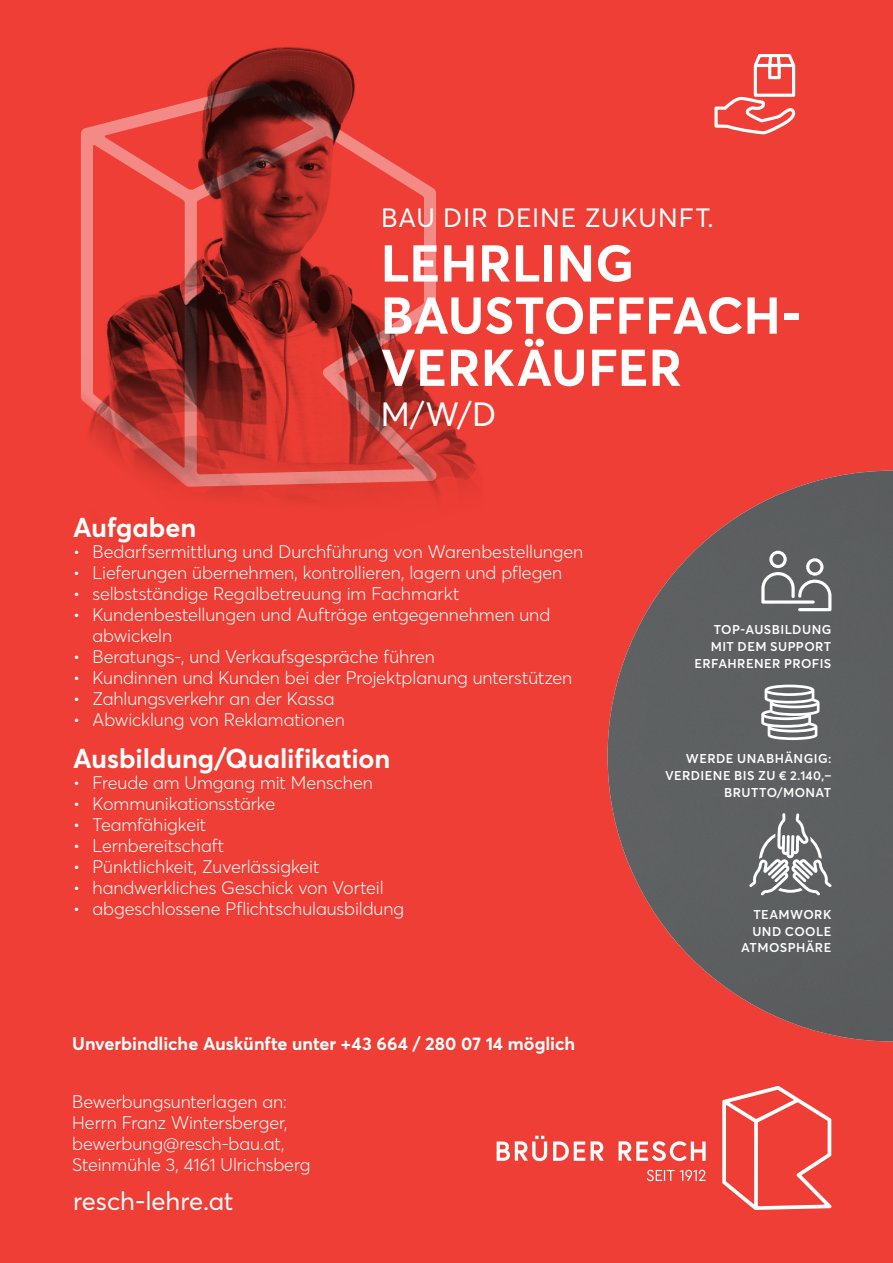
<style>
.page{position:relative;width:893px;height:1263px;background:#ee3e35}
.page>*{position:absolute;margin:0;border:0;box-sizing:border-box;transform-origin:0 0}
.t1{font:700 51px/52.2px "Averta";letter-spacing:.005em;color:#fff}
.t2{font:33.15px "Averta";color:#fff}
.t3{font:700 27px "Averta";color:#fff}
.t4{font:26.1px "Averta";letter-spacing:.035em;color:#fff}
.t5{font:25.5px "Averta CY";letter-spacing:-.005em;color:#fff}
.t6{font:300 18px/21px "Averta";letter-spacing:-.005em;color:#fff}
.t7{font:700 18px "Averta";color:#fff}
.t8{font:600 12.6px/16.8px "Averta";letter-spacing:.03em;color:#fff;text-align:right}
</style>
<div class="page">
<img style="left:81px;top:47px;width:358px;height:456px">
<svg style="left:81px;top:351px;width:170px;height:152px"></svg>
<svg style="left:336px;top:410px;width:141px;height:93px"></svg>
<svg style="left:647px;top:1170px;width:59px;height:11px"></svg>
<svg style="left:497px;top:1136px;width:209px;height:25px"></svg>
<svg style="left:722px;top:1086px;width:110px;height:124px"></svg>
<img style="left:608px;top:471px;width:285px;height:570px">
<svg style="left:749px;top:813px;width:82px;height:82px;background:#848688"></svg>
<svg style="left:761px;top:551px;width:70px;height:60px;background:#808284"></svg>
<svg style="left:761px;top:685px;width:58px;height:55px;background:#a2a4a5"></svg>
<svg style="left:714px;top:54px;width:81px;height:80px"></svg>
<h3 class="t4" style="left:381px;top:200px;width:334px">BAU DIR DEINE ZUKUNFT.</h3>
<h1 class="t1" style="left:381px;top:235px;width:421px">LEHRLING<br>BAUSTOFFFACH-<br>VERKÄUFER</h1>
<h2 class="t2" style="left:381px;top:391px;width:117px">M/W/D</h2>
<h3 class="t3" style="left:73px;top:509px;width:125px">Aufgaben</h3>
<p class="t6" style="left:73px;top:541px;width:512px">• Bedarfsermittlung und Durchführung von Warenbestellungen</p>
<p class="t6" style="left:73px;top:562px;width:491px">• Lieferungen übernehmen, kontrollieren, lagern und pflegen</p>
<p class="t6" style="left:73px;top:583px;width:388px">• selbstständige Regalbetreuung im Fachmarkt</p>
<p class="t6" style="left:93px;top:604px;width:459px;text-indent:-19px">• Kundenbestellungen und Aufträge entgegennehmen und abwickeln</p>
<p class="t6" style="left:73px;top:646px;width:363px">• Beratungs-, und Verkaufsgespräche führen</p>
<p class="t6" style="left:73px;top:667px;width:501px">• Kundinnen und Kunden bei der Projektplanung unterstützen</p>
<p class="t6" style="left:73px;top:688px;width:263px">• Zahlungsverkehr an der Kassa</p>
<p class="t6" style="left:73px;top:709px;width:273px">• Abwicklung von Reklamationen</p>
<h3 class="t3" style="left:73px;top:740px;width:319px">Ausbildung/Qualifikation</h3>
<p class="t6" style="left:73px;top:772px;width:301px">• Freude am Umgang mit Menschen</p>
<p class="t6" style="left:73px;top:793px;width:204px">• Kommunikationsstärke</p>
<p class="t6" style="left:73px;top:814px;width:135px">• Teamfähigkeit</p>
<p class="t6" style="left:73px;top:835px;width:153px">• Lernbereitschaft</p>
<p class="t6" style="left:73px;top:856px;width:248px">• Pünktlichkeit, Zuverlässigkeit</p>
<p class="t6" style="left:73px;top:877px;width:312px">• handwerkliches Geschick von Vorteil</p>
<p class="t6" style="left:73px;top:898px;width:333px">• abgeschlossene Pflichtschulausbildung</p>
<p class="t7" style="left:72px;top:1031px;width:504px">Unverbindliche Auskünfte unter +43 664 / 280 07 14 möglich</p>
<p class="t6" style="left:72px;top:1091px;width:240px">Bewerbungsunterlagen an:<br>Herrn Franz Wintersberger, bewerbung@resch-bau.at,<br>Steinmühle 3, 4161 Ulrichsberg</p>
<h3 class="t5" style="left:73px;top:1183px;width:162px">resch-lehre.at</h3>
<p class="t8" style="left:694px;top:621px;width:139px">TOP-AUSBILDUNG<br>MIT DEM SUPPORT<br>ERFAHRENER PROFIS</p>
<p class="t8" style="left:665px;top:749px;width:168px">WERDE UNABHÄNGIG:<br>VERDIENE BIS ZU € 2.140,–<br>BRUTTO/MONAT</p>
<p class="t8" style="left:741px;top:905px;width:92px">TEAMWORK<br>UND COOLE<br>ATMOSPHÄRE</p>
</div>
